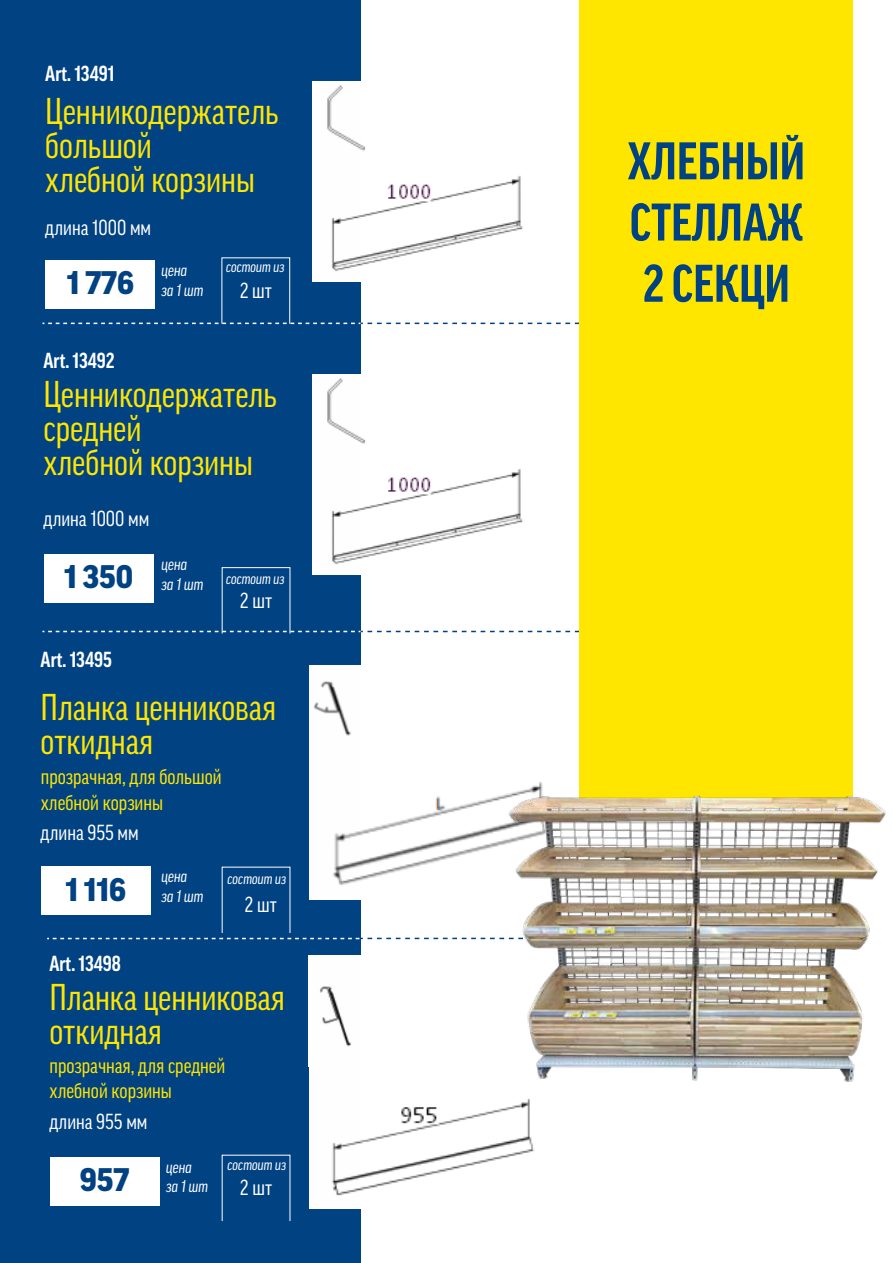
<style>
.page{position:relative;width:893px;height:1263px;background:#fff}
.page>*{position:absolute;margin:0;border:0;box-sizing:border-box;transform-origin:0 0}
.t1{font:700 condensed 51px/61.2px "Good Pro";color:#004282;text-align:justify}
.t2{font:condensed 36px/34.2px "Good Pro";color:#ffe600}
.t3{font:900 31.5px "Good Pro";color:#004282}
.t4{font:condensed 21px/25.2px "Good Pro";color:#ffe600}
.t5{font:condensed 21px "Good Pro";color:#fff}
.t6{font:700 condensed 21px "Good Pro";color:#fff}
.t7{font:italic condensed 16.5px/19.8px "Good Pro";color:#fff}
.t8{font:italic condensed 15px "Good Pro";color:#fff}
</style>
<div class="page">
<div style="left:0;top:0;width:360px;height:1263px;background:#004282"></div>
<svg style="left:43px;top:323px;width:537px;height:1px"></svg>
<svg style="left:43px;top:631px;width:537px;height:1px"></svg>
<svg style="left:47px;top:938px;width:456px;height:1px"></svg>
<div style="left:222px;top:257px;width:68px;height:67px;border:1px solid #fff"></div>
<div style="left:45px;top:260px;width:110px;height:49px;background:#fff"></div>
<img style="left:313px;top:82px;width:53px;height:83px">
<img style="left:313px;top:165px;width:210px;height:116px">
<img style="left:313px;top:375px;width:53px;height:83px">
<img style="left:313px;top:458px;width:210px;height:116px">
<div style="left:44px;top:554px;width:110px;height:48px;background:#fff"></div>
<div style="left:41px;top:867px;width:110px;height:48px;background:#fff"></div>
<img style="left:310px;top:666px;width:50px;height:104px">
<img style="left:310px;top:770px;width:193px;height:129px">
<div style="left:50px;top:1157px;width:109px;height:48px;background:#fff"></div>
<img style="left:309px;top:956px;width:51px;height:110px">
<img style="left:309px;top:1066px;width:226px;height:142px">
<div style="left:580px;top:0;width:273px;height:805px;background:#ffe600"></div>
<img style="left:503px;top:781px;width:383px;height:315px">
<p class="t6" style="left:45px;top:62px;width:71px">Art. 13491</p>
<p class="t2" style="left:45px;top:94px;width:235px">Ценникодержатель большой<br>хлебной корзины</p>
<p class="t5" style="left:45px;top:216px;width:107px">длина 1000 мм</p>
<p class="t3" style="left:67px;top:265px;width:69px">1 776</p>
<p class="t6" style="left:43px;top:349px;width:73px">Art. 13492</p>
<p class="t7" style="left:162px;top:260px;width:43px">цена<br>за 1 шт</p>
<p class="t8" style="left:226px;top:258px;width:60px">состоит из</p>
<p class="t5" style="left:240px;top:279px;width:34px">2 шт</p>
<p class="t2" style="left:43px;top:377px;width:235px">Ценникодержатель средней<br>хлебной корзины</p>
<p class="t5" style="left:43px;top:506px;width:107px">длина 1000 мм</p>
<p class="t3" style="left:64px;top:559px;width:71px">1 350</p>
<p class="t6" style="left:41px;top:648px;width:73px">Art. 13495</p>
<p class="t7" style="left:162px;top:554px;width:43px">цена<br>за 1 шт</p>
<p class="t8" style="left:226px;top:570px;width:60px">состоит из</p>
<p class="t5" style="left:240px;top:588px;width:34px">2 шт</p>
<p class="t2" style="left:41px;top:690px;width:237px">Планка ценниковая откидная</p>
<p class="t4" style="left:41px;top:764px;width:182px">прозрачная, для большой хлебной корзины</p>
<p class="t5" style="left:41px;top:820px;width:100px">длина 955 мм</p>
<p class="t3" style="left:66px;top:872px;width:62px">1 116</p>
<p class="t6" style="left:49px;top:952px;width:73px">Art. 13498</p>
<p class="t7" style="left:162px;top:866px;width:43px">цена<br>за 1 шт</p>
<p class="t8" style="left:228px;top:870px;width:60px">состоит из</p>
<p class="t5" style="left:245px;top:893px;width:34px">2 шт</p>
<p class="t2" style="left:49px;top:980px;width:237px">Планка ценниковая откидная</p>
<p class="t4" style="left:50px;top:1053px;width:177px">прозрачная, для средней хлебной корзины</p>
<p class="t5" style="left:49px;top:1109px;width:100px">длина 955 мм</p>
<p class="t3" style="left:80px;top:1162px;width:51px">957</p>
<p class="t7" style="left:166px;top:1157px;width:43px">цена<br>за 1 шт</p>
<p class="t8" style="left:228px;top:1156px;width:60px">состоит из</p>
<p class="t5" style="left:240px;top:1176px;width:34px">2 шт</p>
<h1 class="t1" style="left:627px;top:131px;width:179px">ХЛЕБНЫЙ СТЕЛЛАЖ 2 СЕКЦИ</h1>
</div>
